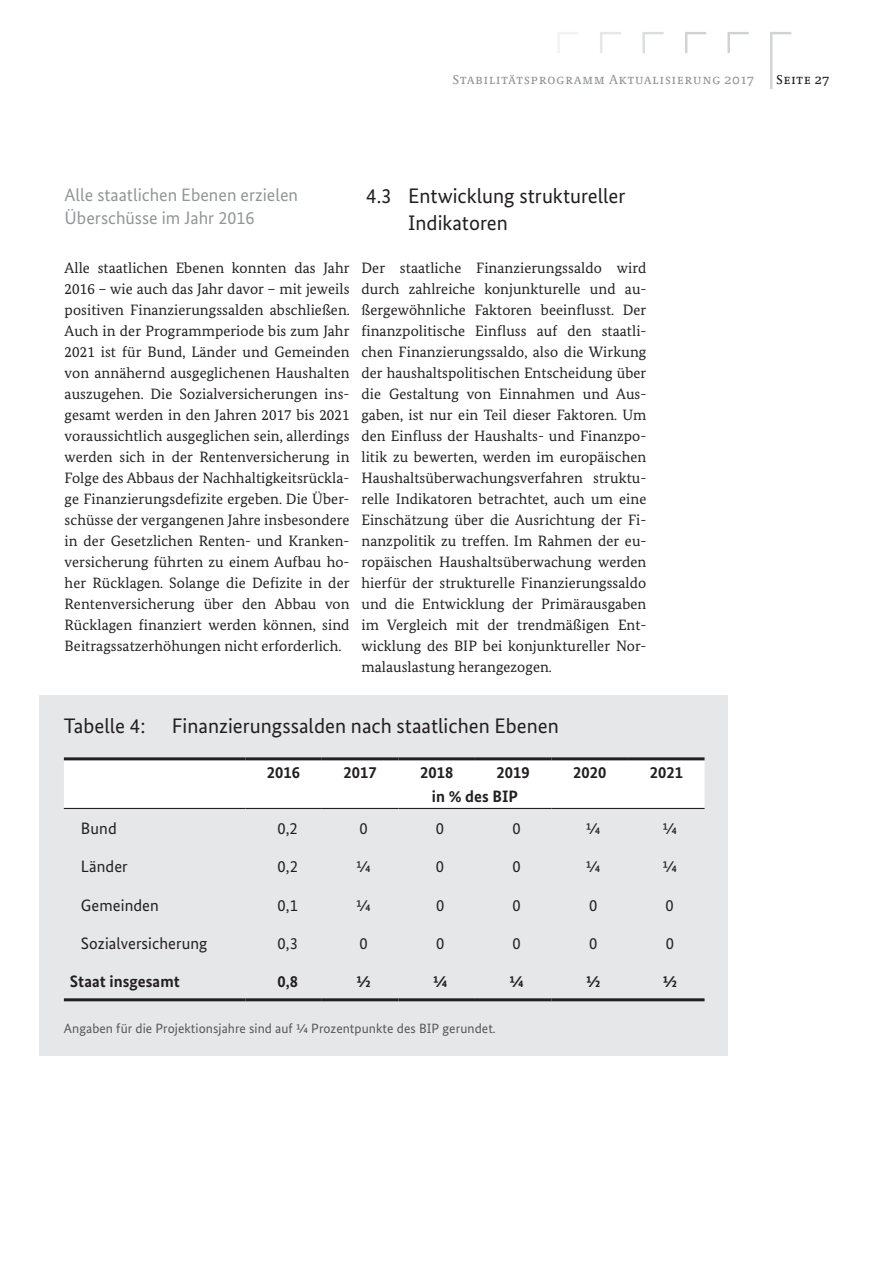
<style>
.page{position:relative;width:893px;height:1263px;background:#fff}
.page>*{position:absolute;margin:0;border:0;box-sizing:border-box;transform-origin:0 0}
.t1{font:21px/27px "Bundes Sans";color:#231f20}
.t2{font:18px/22.5px "Bundes Sans";color:#939598}
.t3{font:16.5px "Bundes Sans";letter-spacing:.005em;color:#231f20}
.t4{font:700 16.5px "Bundes Sans";letter-spacing:.005em;color:#231f20}
.t5{font:15px/21px "Bundes Serif";letter-spacing:.005em;color:#231f20;text-align:justify}
.t6{font:13.5px "Bundes Sans";letter-spacing:.005em;color:#57585a}
.t7{font:13.5px "Neue Demos SC Os F";letter-spacing:.075em;color:#939598}
.t8{font:13.5px "Neue Demos SC Os F";letter-spacing:.075em;color:#231f20}
</style>
<div class="page">
<svg style="left:558px;top:32px;width:20px;height:21px"></svg>
<svg style="left:600px;top:32px;width:21px;height:21px"></svg>
<svg style="left:642px;top:32px;width:22px;height:21px"></svg>
<svg style="left:685px;top:32px;width:21px;height:21px"></svg>
<svg style="left:727px;top:32px;width:22px;height:21px"></svg>
<svg style="left:770px;top:32px;width:21px;height:57px"></svg>
<div style="left:40px;top:695px;width:688px;height:360px;background:#e6e7e9"></div>
<div style="left:64px;top:760px;width:641px;height:47px;background:#fff"></div>
<hr style="left:64px;top:808px;width:181px;height:1px;background:#231f20">
<hr style="left:245px;top:808px;width:77px;height:1px;background:#231f20">
<hr style="left:322px;top:808px;width:76px;height:1px;background:#231f20">
<hr style="left:398px;top:808px;width:77px;height:1px;background:#231f20">
<hr style="left:475px;top:808px;width:76px;height:1px;background:#231f20">
<hr style="left:551px;top:808px;width:77px;height:1px;background:#231f20">
<hr style="left:628px;top:808px;width:77px;height:1px;background:#231f20">
<hr style="left:64px;top:757px;width:181px;height:3px;background:#231f20">
<hr style="left:245px;top:757px;width:77px;height:3px;background:#231f20">
<hr style="left:322px;top:757px;width:76px;height:3px;background:#231f20">
<hr style="left:398px;top:757px;width:77px;height:3px;background:#231f20">
<hr style="left:475px;top:757px;width:76px;height:3px;background:#231f20">
<hr style="left:551px;top:757px;width:77px;height:3px;background:#231f20">
<hr style="left:628px;top:757px;width:77px;height:3px;background:#231f20">
<hr style="left:64px;top:998px;width:181px;height:3px;background:#231f20">
<hr style="left:245px;top:998px;width:77px;height:3px;background:#231f20">
<hr style="left:322px;top:998px;width:76px;height:3px;background:#231f20">
<hr style="left:398px;top:998px;width:77px;height:3px;background:#231f20">
<hr style="left:475px;top:998px;width:76px;height:3px;background:#231f20">
<hr style="left:551px;top:998px;width:77px;height:3px;background:#231f20">
<hr style="left:628px;top:998px;width:77px;height:3px;background:#231f20">
<p class="t7" style="left:453px;top:71px;width:302px">Stabilitätsprogramm Aktualisierung 2017</p>
<p class="t8" style="left:776px;top:71px;width:54px">Seite 27</p>
<p class="t2" style="left:65px;top:183px;width:235px">Alle staatlichen Ebenen erzielen<br>Überschüsse im Jahr 2016</p>
<p class="t5" style="left:65px;top:257px;width:287px">Alle staatlichen Ebenen konnten das Jahr 2016 – wie auch das Jahr davor – mit jeweils positiven Finanzierungssalden abschließen.<br>Auch in der Programmperiode bis zum Jahr 2021 ist für Bund, Länder und Gemeinden von annähernd ausgeglichenen Haushalten auszugehen. Die Sozialversicherungen ins&shy;gesamt werden in den Jahren 2017 bis 2021 voraussichtlich ausgeglichen sein, allerdings werden sich in der Rentenversicherung in Folge des Abbaus der Nachhaltigkeitsrückla&shy;ge Finanzierungsdefizite ergeben. Die Über&shy;schüsse der vergangenen Jahre insbesondere in der Gesetzlichen Renten- und Kranken&shy;versicherung führten zu einem Aufbau ho&shy;her Rücklagen. Solange die Defizite in der Rentenversicherung über den Abbau von Rücklagen finanziert werden können, sind Beitragssatzerhöhungen nicht erforderlich.</p>
<h1 class="t1" style="left:408px;top:182px;width:219px;text-indent:-42px">4.3 Entwicklung struktureller<br>Indikatoren</h1>
<p class="t5" style="left:361px;top:257px;width:286px">Der staatliche Finanzierungssaldo wird durch zahlreiche konjunkturelle und au&shy;ßergewöhnliche Faktoren beeinflusst. Der finanzpolitische Einfluss auf den staatli&shy;chen Finanzierungssaldo, also die Wirkung der haushaltspolitischen Entscheidung über die Gestaltung von Einnahmen und Aus&shy;gaben, ist nur ein Teil dieser Faktoren. Um den Einfluss der Haushalts- und Finanzpo&shy;litik zu bewerten, werden im europäischen Haushaltsüberwachungsverfahren struktu&shy;relle Indikatoren betrachtet, auch um eine Einschätzung über die Ausrichtung der Fi&shy;nanzpolitik zu treffen. Im Rahmen der eu&shy;ropäischen Haushaltsüberwachung werden hierfür der strukturelle Finanzierungssaldo und die Entwicklung der Primärausgaben im Vergleich mit der trendmäßigen Ent&shy;wicklung des BIP bei konjunktureller Nor&shy;malauslastung herangezogen.</p>
<h1 class="t1" style="left:64px;top:712px;width:83px">Tabelle 4:</h1>
<h1 class="t1" style="left:172px;top:712px;width:388px">Finanzierungssalden nach staatlichen Ebenen</h1>
<p class="t4" style="left:267px;top:762px;width:35px">2016</p>
<p class="t4" style="left:343px;top:762px;width:35px">2017</p>
<p class="t4" style="left:420px;top:762px;width:35px">2018</p>
<p class="t4" style="left:497px;top:762px;width:35px">2019</p>
<p class="t4" style="left:573px;top:762px;width:35px">2020</p>
<p class="t4" style="left:650px;top:762px;width:35px">2021</p>
<p class="t4" style="left:432px;top:787px;width:88px">in % des BIP</p>
<p class="t3" style="left:81px;top:818px;width:37px">Bund</p>
<p class="t3" style="left:277px;top:818px;width:22px">0,2</p>
<p class="t3" style="left:359px;top:818px;width:10px">0</p>
<p class="t3" style="left:436px;top:818px;width:10px">0</p>
<p class="t3" style="left:512px;top:818px;width:10px">0</p>
<p class="t3" style="left:586px;top:818px;width:16px">¼</p>
<p class="t3" style="left:662px;top:818px;width:16px">¼</p>
<p class="t3" style="left:81px;top:856px;width:48px">Länder</p>
<p class="t3" style="left:278px;top:856px;width:22px">0,2</p>
<p class="t3" style="left:356px;top:856px;width:16px">¼</p>
<p class="t3" style="left:436px;top:856px;width:10px">0</p>
<p class="t3" style="left:512px;top:856px;width:10px">0</p>
<p class="t3" style="left:586px;top:856px;width:16px">¼</p>
<p class="t3" style="left:662px;top:856px;width:16px">¼</p>
<p class="t3" style="left:81px;top:895px;width:79px">Gemeinden</p>
<p class="t3" style="left:278px;top:895px;width:22px">0,1</p>
<p class="t3" style="left:356px;top:895px;width:16px">¼</p>
<p class="t3" style="left:436px;top:895px;width:10px">0</p>
<p class="t3" style="left:513px;top:895px;width:10px">0</p>
<p class="t3" style="left:589px;top:895px;width:10px">0</p>
<p class="t3" style="left:666px;top:895px;width:10px">0</p>
<p class="t3" style="left:81px;top:933px;width:128px">Sozialversicherung</p>
<p class="t3" style="left:278px;top:933px;width:22px">0,3</p>
<p class="t3" style="left:359px;top:933px;width:10px">0</p>
<p class="t3" style="left:436px;top:933px;width:10px">0</p>
<p class="t3" style="left:513px;top:933px;width:10px">0</p>
<p class="t3" style="left:589px;top:933px;width:10px">0</p>
<p class="t3" style="left:666px;top:933px;width:10px">0</p>
<p class="t4" style="left:70px;top:971px;width:111px">Staat insgesamt</p>
<p class="t4" style="left:278px;top:971px;width:22px">0,8</p>
<p class="t4" style="left:356px;top:971px;width:16px">½</p>
<p class="t4" style="left:433px;top:971px;width:16px">¼</p>
<p class="t4" style="left:510px;top:971px;width:16px">¼</p>
<p class="t4" style="left:586px;top:971px;width:16px">½</p>
<p class="t4" style="left:663px;top:971px;width:16px">½</p>
<p class="t6" style="left:64px;top:1020px;width:433px">Angaben für die Projektionsjahre sind auf ¼ Prozentpunkte des BIP gerundet.</p>
</div>
